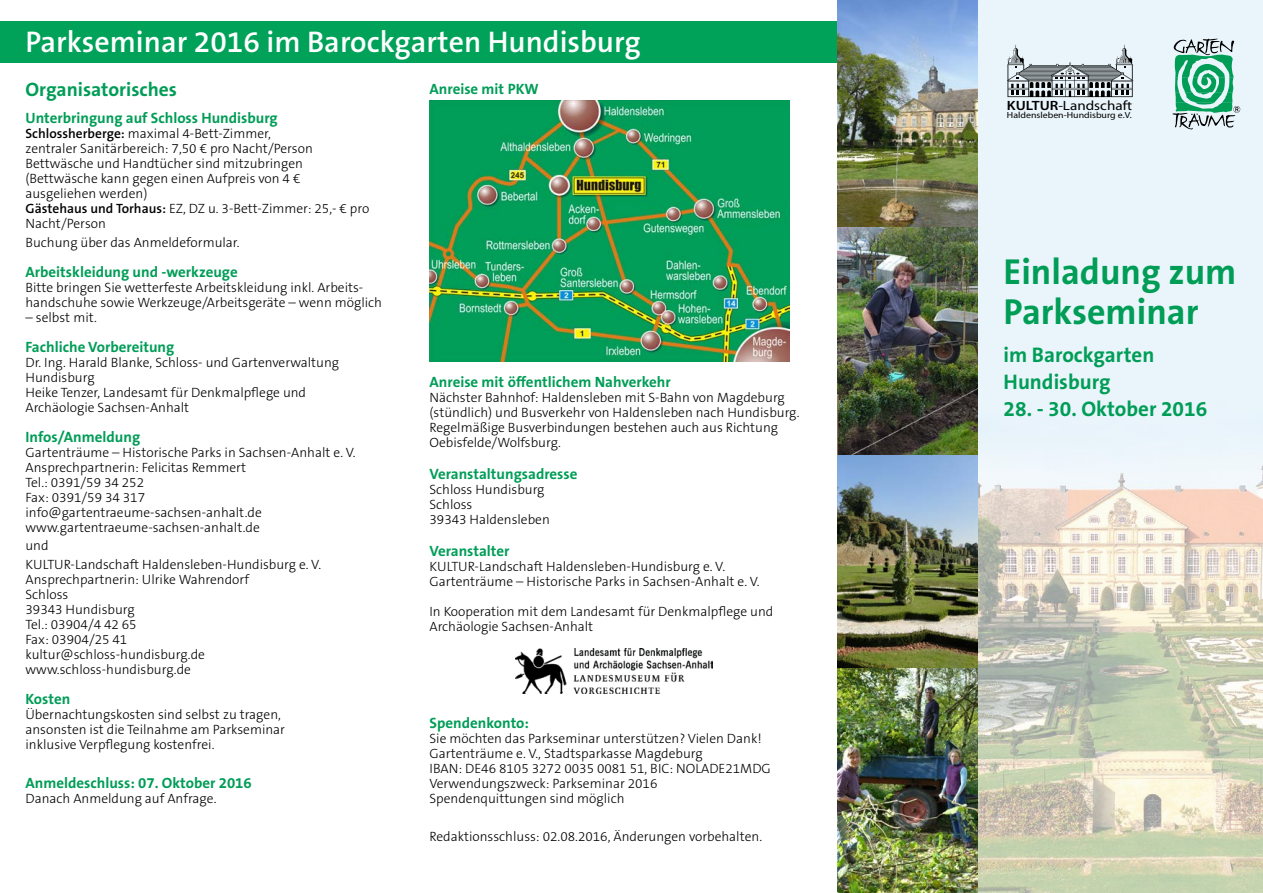
<style>
.page{position:relative;width:1263px;height:893px;background:#fff}
.page>*{position:absolute;margin:0;border:0;box-sizing:border-box;transform-origin:0 0}
.t1{font:700 36.3px/40.5px "The Sans B7";color:#009d57}
.t2{font:600 30px "The Sans B6";color:#fff}
.t3{font:700 21.15px/27px "The Sans B7";color:#009d57}
.t4{font:700 19.5px "The Sans B7";color:#009d57}
.t5{font:700 15px "The Sans B7";color:#009d57}
.t6{font:300 13.5px/15px "The Sans B3";color:#000}
.t7{font:13.5px "Myriad";color:#000;scale:1.12 1}
.t8{font:8.85px "Myriad";color:#000;scale:1.12 1}
.s1{font-family:"The Sans B6";font-weight:600}
.s2{font-family:"Myriad Pro";font-weight:600}
</style>
<div class="page">
<img style="left:977px;top:0;width:286px;height:893px">
<div style="left:0;top:21px;width:837px;height:41px;background:#00a25a"></div>
<img style="left:515px;top:648px;width:197px;height:46px">
<svg style="left:1007px;top:45px;width:126px;height:52px;background:#a8b0b4"></svg>
<img style="left:430px;top:100px;width:359px;height:262px">
<svg style="left:1172px;top:39px;width:68px;height:90px;background:#85c2ad"></svg>
<img style="left:837px;top:454px;width:140px;height:215px">
<img style="left:837px;top:0;width:140px;height:454px">
<img style="left:837px;top:669px;width:140px;height:224px">
<h2 class="t2" style="left:26px;top:26px;width:617px">Parkseminar 2016 im Barockgarten Hundisburg</h2>
<h3 class="t4" style="left:26px;top:79px;width:153px">Organisatorisches</h3>
<p class="t5" style="left:26px;top:110px;width:254px">Unterbringung auf Schloss Hundisburg</p>
<p class="t6" style="left:26px;top:126px;width:345px"><span class="s1">Schlossherberge:</span> maximal 4-Bett-Zimmer,<br>zentraler Sanitärbereich: 7,50 € pro Nacht/Person Bettwäsche und Handtücher sind mitzubringen (Bettwäsche kann gegen einen Aufpreis von 4 € ausgeliehen werden)<br><span class="s1">Gästehaus und Torhaus:</span> EZ, DZ u. 3-Bett-Zimmer: 25,- € pro Nacht/Person</p>
<p class="t6" style="left:26px;top:235px;width:216px">Buchung über das Anmeldeformular.</p>
<p class="t5" style="left:26px;top:264px;width:214px">Arbeitskleidung und -werkzeuge</p>
<p class="t6" style="left:26px;top:280px;width:358px">Bitte bringen Sie wetterfeste Arbeitskleidung inkl. Arbeits&shy;handschuhe sowie Werkzeuge/Arbeitsgeräte – wenn möglich</p>
<p class="t6" style="left:26px;top:310px;width:73px">– selbst mit.</p>
<p class="t5" style="left:26px;top:339px;width:150px">Fachliche Vorbereitung</p>
<p class="t6" style="left:26px;top:355px;width:315px">Dr. Ing. Harald Blanke, Schloss- und Gartenverwaltung Hundisburg<br>Heike Tenzer, Landesamt für Denkmalpflege und Archäologie Sachsen-Anhalt</p>
<p class="t5" style="left:26px;top:429px;width:116px">Infos/Anmeldung</p>
<p class="t6" style="left:26px;top:445px;width:332px">Gartenträume – Historische Parks in Sachsen-Anhalt e. V.<br>Ansprechpartnerin: Felicitas Remmert<br>Tel.: 0391/59 34 252<br>Fax: 0391/59 34 317 info@gartentraeume-sachsen-anhalt.de www.gartentraeume-sachsen-anhalt.de</p>
<p class="t6" style="left:26px;top:536px;width:297px;line-height:19.2px">und<br>KULTUR-Landschaft Haldensleben-Hundisburg e. V.</p>
<p class="t6" style="left:26px;top:573px;width:225px">Ansprechpartnerin: Ulrike Wahrendorf<br>Schloss<br>39343 Hundisburg<br>Tel.: 03904/4 42 65<br>Fax: 03904/25 41 kultur@schloss-hundisburg.de www.schloss-hundisburg.de</p>
<p class="t5" style="left:26px;top:691px;width:46px">Kosten</p>
<p class="t6" style="left:26px;top:708px;width:261px">Übernachtungskosten sind selbst zu tragen, ansonsten ist die Teilnahme am Parkseminar inklusive Verpflegung kostenfrei.</p>
<p class="t5" style="left:26px;top:775px;width:228px">Anmeldeschluss: 07. Oktober 2016</p>
<p class="t6" style="left:26px;top:792px;width:192px">Danach Anmeldung auf Anfrage.</p>
<p class="t5" style="left:429px;top:81px;width:111px">Anreise mit PKW</p>
<p class="t5" style="left:429px;top:374px;width:243px">Anreise mit öffentlichem Nahverkehr</p>
<p class="t6" style="left:429px;top:391px;width:372px">Nächster Bahnhof: Haldensleben mit S-Bahn von Magdeburg (stündlich) und Busverkehr von Haldensleben nach Hundisburg.<br>Regelmäßige Busverbindungen bestehen auch aus Richtung Oebisfelde/Wolfsburg.</p>
<p class="t5" style="left:429px;top:466px;width:150px">Veranstaltungsadresse</p>
<p class="t6" style="left:429px;top:483px;width:122px">Schloss Hundisburg<br>Schloss<br>39343 Haldensleben</p>
<p class="t5" style="left:429px;top:543px;width:82px">Veranstalter</p>
<p class="t6" style="left:429px;top:560px;width:332px">KULTUR-Landschaft Haldensleben-Hundisburg e. V.<br>Gartenträume – Historische Parks in Sachsen-Anhalt e. V.</p>
<p class="t6" style="left:429px;top:605px;width:345px">In Kooperation mit dem Landesamt für Denkmalpflege und<br>Archäologie Sachsen-Anhalt</p>
<p class="t5" style="left:429px;top:714px;width:101px">Spendenkonto:</p>
<p class="t6" style="left:429px;top:731px;width:343px">Sie möchten das Parkseminar unterstützen? Vielen Dank!<br>Gartenträume e. V., Stadtsparkasse Magdeburg<br>IBAN: DE46 8105 3272 0035 0081 51, BIC: NOLADE21MDG Verwendungszweck: Parkseminar 2016<br>Spendenquittungen sind möglich</p>
<p class="t6" style="left:429px;top:829px;width:334px">Redaktionsschluss: 02.08.2016, Änderungen vorbehalten.</p>
<p class="t7" style="left:1007px;top:97px;width:113px"><span class="s2">KULTUR</span>-Landschaft</p>
<p class="t8" style="left:1007px;top:110px;width:113px">Haldensleben-Hundisburg e.V.</p>
<h1 class="t1" style="left:1003px;top:252px;width:234px">Einladung zum<br>Parkseminar</h1>
<h3 class="t3" style="left:1003px;top:342px;width:152px">im Barockgarten<br>Hundisburg</h3>
<h3 class="t3" style="left:1003px;top:396px;width:205px">28. - 30. Oktober 2016</h3>
</div>
